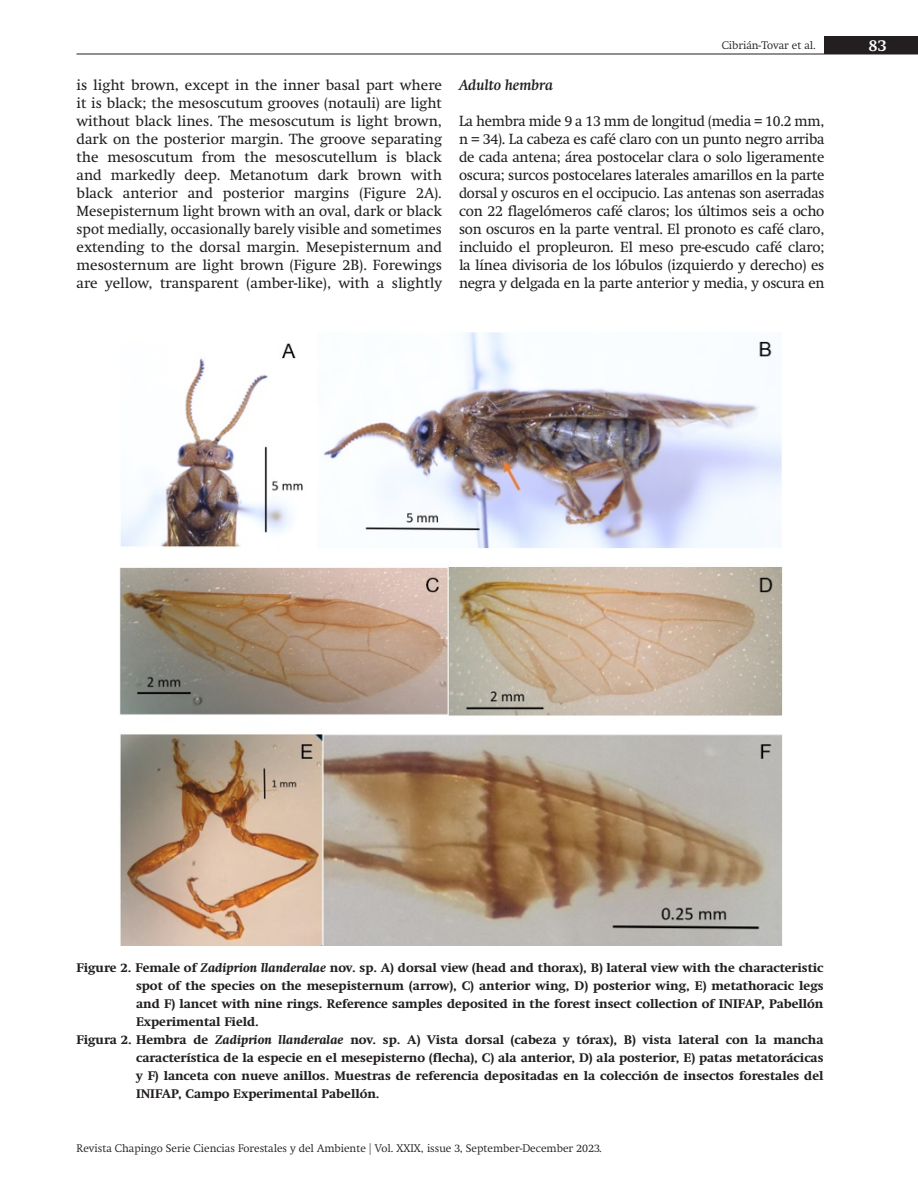
<style>
.page{position:relative;width:918px;height:1188px;background:#fff}
.page>*{position:absolute;margin:0;border:0;box-sizing:border-box;transform-origin:0 0}
.t1{font:600 16.5px "Swift Neue LT Pro";color:#fff}
.t2{font:15px/18px "Swift Neue LT Pro";letter-spacing:-.005em;color:#231f20;text-align:justify}
.ss3{font:italic 600 15px "Swift Neue LT Pro";color:#231f20}
.pie_de_figura{font:700 12.75px/18px "Swift Neue LT Pro";color:#231f20;text-align:justify}
.t3{font:300 11.25px "Swift Neue LT Pro";color:#231f20}
.s1{font-style:italic}
.s2{font-size:12px}
</style>
<div class="page">
<hr style="left:77px;top:54px;width:841px;height:1px;background:#231f20">
<div style="left:824px;top:36px;width:94px;height:18px;background:#231f20"></div>
<img style="left:119px;top:332px;width:663px;height:614px">
<p class="t3" style="left:722px;top:39px;width:96px">Cibrián-Tovar et al.</p>
<p class="t1" style="left:868px;top:35px;width:20px">83</p>
<p class="t2" style="left:77px;top:76px;width:367px">is light brown, except in the inner basal part where it is black; the mesoscutum grooves (notauli) are light without black lines. The mesoscutum is light brown, dark on the posterior margin. The groove separating the mesoscutum from the mesoscutellum is black and markedly deep. Metanotum dark brown with black anterior and posterior margins (Figure 2A).<br>Mesepisternum light brown with an oval, dark or black spot medially, occasionally barely visible and sometimes extending to the dorsal margin. Mesepisternum and mesosternum are light brown (Figure 2B). Forewings are yellow, transparent (amber-like), with a slightly</p>
<p class="ss3" style="left:459px;top:76px;width:96px">Adulto hembra</p>
<p class="t2" style="left:459px;top:112px;width:367px">La hembra mide 9 a 13 mm de longitud (media = 10.2 mm, n = 34). La cabeza es café claro con un punto negro arriba de cada antena; área postocelar clara o solo ligeramente oscura; surcos postocelares laterales amarillos en la parte dorsal y oscuros en el occipucio. Las antenas son aserradas con 22 flagelómeros café claros; los últimos seis a ocho son oscuros en la parte ventral. El pronoto es café claro, incluido el propleuron. El meso pre-escudo café claro; la línea divisoria de los lóbulos (izquierdo y derecho) es negra y delgada en la parte anterior y media, y oscura en</p>
<p class="pie_de_figura" style="left:136px;top:959px;width:689px;text-indent:-60px">Figure 2. Female of <span class="s1">Zadiprion llanderalae</span> nov. sp. A) dorsal view (head and thorax), B) lateral view with the characteristic spot of the species on the mesepisternum (arrow), C) anterior wing, D) posterior wing, E) metathoracic legs and F) lancet with nine rings. Reference samples deposited in the forest insect collection of INIFAP, Pabellón Experimental Field.</p>
<p class="pie_de_figura" style="left:136px;top:1031px;width:689px;text-indent:-60px">Figura 2. Hembra de <span class="s1">Zadiprion llanderalae</span> nov. sp. A) Vista dorsal (cabeza y tórax), B) vista lateral con la mancha característica de la especie en el mesepisterno (flecha), C) ala anterior, D) ala posterior, E) patas metatorácicas y F) lanceta con nueve anillos. Muestras de referencia depositadas en la colección de insectos forestales del INIFAP, Campo Experimental Pabellón.</p>
<p class="t3" style="left:77px;top:1142px;width:527px">Revista Chapingo Serie Ciencias Forestales y del Ambiente <span class="s2">|</span> Vol. XXIX, issue 3, September-December 2023.</p>
</div>
